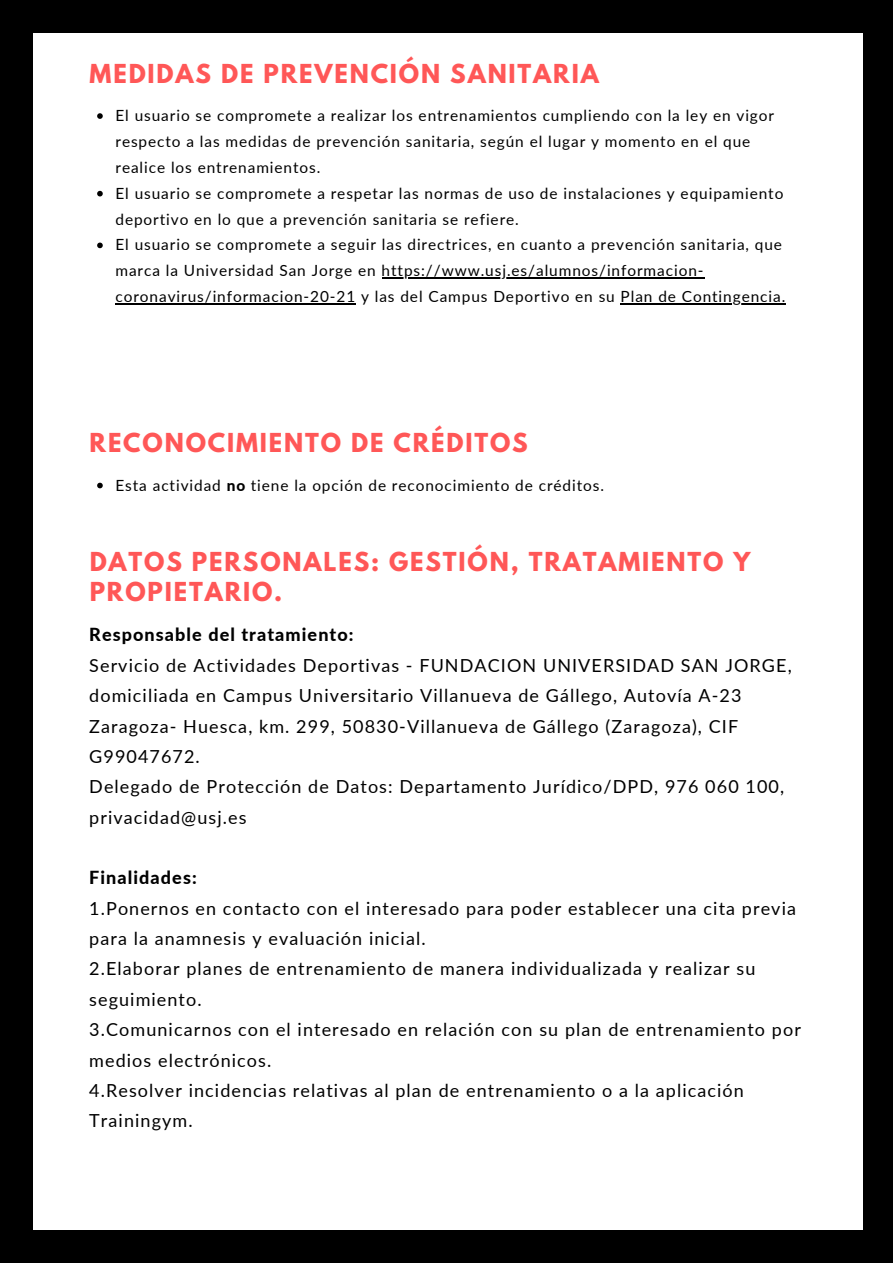
<style>
.page{position:relative;width:893px;height:1264px;background:#fff}
.page>*{position:absolute;margin:0;border:0;box-sizing:border-box;transform-origin:0 0}
.t1{font:700 23.1px/30.3px "League Spartan";letter-spacing:.08em;color:#ff5757}
.t2{font:18px/30.3px "Lato";letter-spacing:.06em;color:#000}
.t3{font:800 18px "Lato";letter-spacing:.06em;color:#000}
.t4{font:15.45px/25.8px "Lato";letter-spacing:.06em;color:#000}
.s1{font-weight:800}
</style>
<div class="page">
<div style="left:0;top:0;width:892px;height:1262px;background:#000"></div>
<div style="left:34px;top:33px;width:828px;height:1196px;background:#fff"></div>
<svg style="left:97px;top:113px;width:6px;height:6px"></svg>
<svg style="left:97px;top:191px;width:6px;height:5px"></svg>
<svg style="left:97px;top:242px;width:6px;height:6px"></svg>
<hr style="left:381px;top:277px;width:323px;height:1px;background:#000">
<hr style="left:115px;top:303px;width:241px;height:1px;background:#000">
<hr style="left:620px;top:303px;width:166px;height:1px;background:#000">
<svg style="left:97px;top:482px;width:6px;height:6px"></svg>
<p class="t1" style="left:90px;top:61px;width:510px">MEDIDAS DE PREVENCIÓN SANITARIA</p>
<p class="t4" style="left:115px;top:102px;width:660px">El usuario se compromete a realizar los entrenamientos cumpliendo con la ley en vigor respecto a las medidas de prevención sanitaria, según el lugar y momento en el que realice los entrenamientos.</p>
<p class="t4" style="left:115px;top:180px;width:669px">El usuario se compromete a respetar las normas de uso de instalaciones y equipamiento deportivo en lo que a prevención sanitaria se refiere.</p>
<p class="t4" style="left:115px;top:231px;width:671px">El usuario se compromete a seguir las directrices, en cuanto a prevención sanitaria, que marca la Universidad San Jorge en https://www.usj.es/alumnos/informacion&shy;coronavirus/informacion-20-21 y las del Campus Deportivo en su Plan de Contingencia.</p>
<p class="t1" style="left:90px;top:430px;width:439px">RECONOCIMIENTO DE CRÉDITOS</p>
<p class="t4" style="left:115px;top:471px;width:490px">Esta actividad <span class="s1">no</span> tiene la opción de reconocimiento de créditos.</p>
<p class="t1" style="left:90px;top:549px;width:662px">DATOS PERSONALES: GESTIÓN, TRATAMIENTO Y<br>PROPIETARIO.</p>
<p class="t3" style="left:89px;top:623px;width:266px">Responsable del tratamiento:</p>
<p class="t2" style="left:89px;top:649px;width:704px">Servicio de Actividades Deportivas - FUNDACION UNIVERSIDAD SAN JORGE, domiciliada en Campus Universitario Villanueva de Gállego, Autovía A-23<br>Zaragoza- Huesca, km. 299, 50830-Villanueva de Gállego (Zaragoza), CIF G99047672.</p>
<p class="t2" style="left:89px;top:771px;width:696px">Delegado de Protección de Datos: Departamento Jurídico/DPD, 976 060 100, privacidad@usj.es</p>
<p class="t3" style="left:89px;top:866px;width:109px">Finalidades:</p>
<p class="t2" style="left:89px;top:892px;width:708px">1.Ponernos en contacto con el interesado para poder establecer una cita previa para la anamnesis y evaluación inicial.</p>
<p class="t2" style="left:89px;top:953px;width:667px">2.Elaborar planes de entrenamiento de manera individualizada y realizar su seguimiento.</p>
<p class="t2" style="left:89px;top:1014px;width:713px">3.Comunicarnos con el interesado en relación con su plan de entrenamiento por medios electrónicos.</p>
<p class="t2" style="left:89px;top:1074px;width:656px">4.Resolver incidencias relativas al plan de entrenamiento o a la aplicación<br>Trainingym.</p>
</div>
